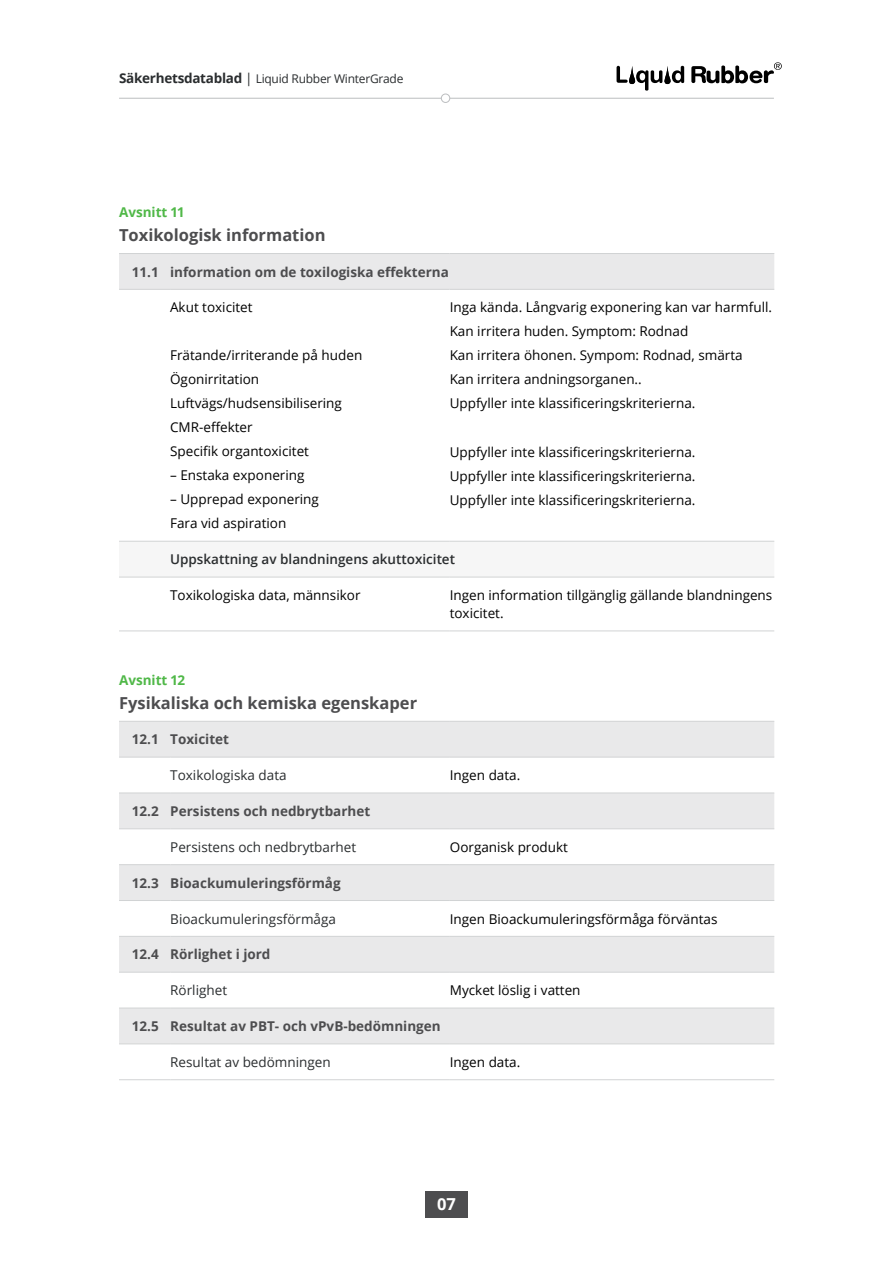
<style>
.page{position:relative;width:893px;height:1263px;background:#fff}
.page>*{position:absolute;margin:0;border:0;box-sizing:border-box;transform-origin:0 0}
.t1{font:700 16.5px "Open Sans";color:#4d4d4f}
.t2{font:700 16.5px "Open Sans";color:#fff}
.t3{font:13.5px/24px "Open Sans";color:#000}
.t4{font:700 13.5px "Open Sans";color:#4d4d4f}
.t5{font:13.5px "Open Sans";color:#2a2d2f}
.t6{font:600 13.5px "Open Sans";color:#2a2d2f}
.t7{font:700 13.5px "Open Sans";color:#50b848}
.t8{font:12px "Open Sans";letter-spacing:-.02em;color:#2a2d2f}
.s1{font-weight:700;font-size:13.5px}
.s2{font-size:13.5px}
</style>
<div class="page">
<svg style="left:617px;top:66px;width:11px;height:17px"></svg>
<svg style="left:636px;top:70px;width:26px;height:21px"></svg>
<svg style="left:672px;top:66px;width:12px;height:17px"></svg>
<svg style="left:664px;top:66px;width:7px;height:18px"></svg>
<svg style="left:629px;top:66px;width:6px;height:18px"></svg>
<svg style="left:691px;top:62px;width:91px;height:21px"></svg>
<hr style="left:119px;top:98px;width:655px;height:1px;background:#bcbec0">
<div style="left:441px;top:94px;width:9px;height:8px;background:#fff;border-radius:50%"></div>
<div style="left:441px;top:94px;width:9px;height:9px;border:1px solid #bcbec0;border-radius:50%"></div>
<div style="left:425px;top:1191px;width:43px;height:26px;background:#4d4d4f"></div>
<div style="left:119px;top:254px;width:655px;height:35px;background:#e9e9ea"></div>
<svg style="left:119px;top:576px;width:655px;height:1px"></svg>
<hr style="left:119px;top:253px;width:51px;height:1px;background:#d1d3d4">
<hr style="left:170px;top:253px;width:280px;height:1px;background:#d1d3d4">
<hr style="left:450px;top:253px;width:324px;height:1px;background:#d1d3d4">
<hr style="left:119px;top:289px;width:51px;height:1px;background:#d1d3d4">
<hr style="left:170px;top:289px;width:280px;height:1px;background:#d1d3d4">
<hr style="left:450px;top:289px;width:324px;height:1px;background:#d1d3d4">
<hr style="left:119px;top:541px;width:51px;height:1px;background:#d1d3d4">
<hr style="left:170px;top:541px;width:280px;height:1px;background:#d1d3d4">
<hr style="left:450px;top:541px;width:324px;height:1px;background:#d1d3d4">
<hr style="left:119px;top:577px;width:51px;height:1px;background:#d1d3d4">
<hr style="left:170px;top:577px;width:280px;height:1px;background:#d1d3d4">
<hr style="left:450px;top:577px;width:324px;height:1px;background:#d1d3d4">
<hr style="left:119px;top:630px;width:51px;height:1px;background:#d1d3d4">
<hr style="left:170px;top:630px;width:280px;height:1px;background:#d1d3d4">
<hr style="left:450px;top:630px;width:324px;height:1px;background:#d1d3d4">
<div style="left:119px;top:722px;width:655px;height:35px;background:#e9e9ea"></div>
<svg style="left:119px;top:793px;width:655px;height:252px;fill:#e9e9ea"></svg>
<hr style="left:119px;top:721px;width:51px;height:1px;background:#d1d3d4">
<hr style="left:170px;top:721px;width:280px;height:1px;background:#d1d3d4">
<hr style="left:450px;top:721px;width:324px;height:1px;background:#d1d3d4">
<hr style="left:119px;top:757px;width:51px;height:1px;background:#d1d3d4">
<hr style="left:170px;top:757px;width:280px;height:1px;background:#d1d3d4">
<hr style="left:450px;top:757px;width:324px;height:1px;background:#d1d3d4">
<hr style="left:119px;top:792px;width:51px;height:1px;background:#d1d3d4">
<hr style="left:170px;top:792px;width:280px;height:1px;background:#d1d3d4">
<hr style="left:450px;top:792px;width:324px;height:1px;background:#d1d3d4">
<hr style="left:119px;top:828px;width:51px;height:1px;background:#d1d3d4">
<hr style="left:170px;top:828px;width:280px;height:1px;background:#d1d3d4">
<hr style="left:450px;top:828px;width:324px;height:1px;background:#d1d3d4">
<hr style="left:119px;top:864px;width:51px;height:1px;background:#d1d3d4">
<hr style="left:170px;top:864px;width:280px;height:1px;background:#d1d3d4">
<hr style="left:450px;top:864px;width:324px;height:1px;background:#d1d3d4">
<hr style="left:119px;top:900px;width:51px;height:1px;background:#d1d3d4">
<hr style="left:170px;top:900px;width:280px;height:1px;background:#d1d3d4">
<hr style="left:450px;top:900px;width:324px;height:1px;background:#d1d3d4">
<hr style="left:119px;top:936px;width:51px;height:1px;background:#d1d3d4">
<hr style="left:170px;top:936px;width:280px;height:1px;background:#d1d3d4">
<hr style="left:450px;top:936px;width:324px;height:1px;background:#d1d3d4">
<hr style="left:119px;top:972px;width:51px;height:1px;background:#d1d3d4">
<hr style="left:170px;top:972px;width:280px;height:1px;background:#d1d3d4">
<hr style="left:450px;top:972px;width:324px;height:1px;background:#d1d3d4">
<hr style="left:119px;top:1008px;width:51px;height:1px;background:#d1d3d4">
<hr style="left:170px;top:1008px;width:280px;height:1px;background:#d1d3d4">
<hr style="left:450px;top:1008px;width:324px;height:1px;background:#d1d3d4">
<hr style="left:119px;top:1043px;width:51px;height:1px;background:#d1d3d4">
<hr style="left:170px;top:1043px;width:280px;height:1px;background:#d1d3d4">
<hr style="left:450px;top:1043px;width:324px;height:1px;background:#d1d3d4">
<hr style="left:119px;top:1079px;width:51px;height:1px;background:#d1d3d4">
<hr style="left:170px;top:1079px;width:280px;height:1px;background:#d1d3d4">
<hr style="left:450px;top:1079px;width:324px;height:1px;background:#d1d3d4">
<p class="t8" style="left:119px;top:70px;width:286px"><span class="s1">Säkerhetsdatablad</span> <span class="s2">|</span> Liquid Rubber WinterGrade</p>
<p class="t7" style="left:119px;top:202px;width:66px">Avsnitt 11</p>
<p class="t1" style="left:119px;top:223px;width:208px">Toxikologisk information</p>
<p class="t4" style="left:132px;top:262px;width:319px">11.1 information om de toxilogiska effekterna</p>
<p class="t3" style="left:170px;top:295px;width:84px">Akut toxicitet</p>
<p class="t3" style="left:170px;top:343px;width:194px">Frätande/irriterande på huden<br>Ögonirritation<br>Luftvägs/hudsensibilisering<br>CMR-effekter<br>Specifik organtoxicitet</p>
<p class="t3" style="left:170px;top:463px;width:136px">– Enstaka exponering</p>
<p class="t3" style="left:170px;top:487px;width:150px">– Upprepad exponering<br>Fara vid aspiration</p>
<p class="t3" style="left:450px;top:295px;width:324px">Inga kända. Långvarig exponering kan var harmfull.<br>Kan irritera huden. Symptom: Rodnad<br>Kan irritera öhonen. Sympom: Rodnad, smärta<br>Kan irritera andningsorganen..<br>Uppfyller inte klassificeringskriterierna.</p>
<p class="t3" style="left:450px;top:439px;width:247px;text-align:justify">Uppfyller inte klassificeringskriterierna.<br>Uppfyller inte klassificeringskriterierna.<br>Uppfyller inte klassificeringskriterierna.</p>
<p class="t6" style="left:170px;top:550px;width:286px">Uppskattning av blandningens akuttoxicitet</p>
<p class="t3" style="left:170px;top:583px;width:192px">Toxikologiska data, männsikor</p>
<p class="t3" style="left:450px;top:586px;width:324px;line-height:18px">Ingen information tillgänglig gällande blandningens toxicitet.</p>
<p class="t7" style="left:119px;top:670px;width:68px">Avsnitt 12</p>
<p class="t1" style="left:119px;top:691px;width:300px">Fysikaliska och kemiska egenskaper</p>
<p class="t4" style="left:132px;top:730px;width:99px">12.1 Toxicitet</p>
<p class="t5" style="left:170px;top:766px;width:118px">Toxikologiska data</p>
<p class="t3" style="left:450px;top:763px;width:72px">Ingen data.</p>
<p class="t4" style="left:132px;top:802px;width:240px">12.2 Persistens och nedbrytbarhet</p>
<p class="t5" style="left:170px;top:838px;width:187px">Persistens och nedbrytbarhet</p>
<p class="t3" style="left:450px;top:835px;width:120px">Oorganisk produkt</p>
<p class="t4" style="left:132px;top:873px;width:210px">12.3 Bioackumuleringsförmåg</p>
<p class="t5" style="left:170px;top:909px;width:167px">Bioackumuleringsförmåga</p>
<p class="t3" style="left:450px;top:906px;width:269px">Ingen Bioackumuleringsförmåga förväntas</p>
<p class="t4" style="left:132px;top:945px;width:140px">12.4 Rörlighet i jord</p>
<p class="t5" style="left:170px;top:981px;width:58px">Rörlighet</p>
<p class="t3" style="left:450px;top:978px;width:132px">Mycket löslig i vatten</p>
<p class="t4" style="left:132px;top:1017px;width:310px">12.5 Resultat av PBT- och vPvB-bedömningen</p>
<p class="t5" style="left:170px;top:1053px;width:162px">Resultat av bedömningen</p>
<p class="t3" style="left:450px;top:1050px;width:72px">Ingen data.</p>
<p class="t2" style="left:437px;top:1192px;width:20px">07</p>
</div>
